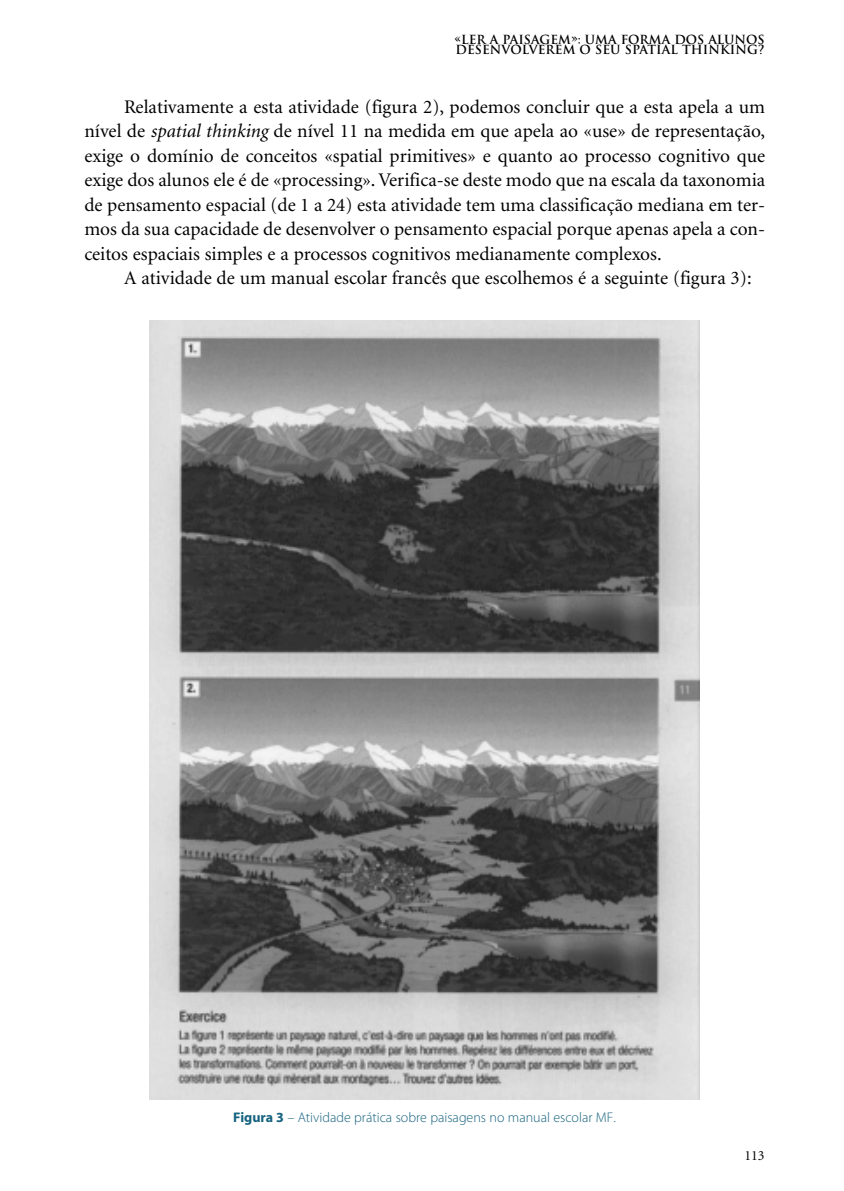
<style>
.page{position:relative;width:844px;height:1191px;background:#fff}
.page>*{position:absolute;margin:0;border:0;box-sizing:border-box;transform-origin:0 0}
.t1{font:19.25px "Minion";color:#000}
.t2{font:300 14px "Myriad Pro";color:#15627f}
.t3{font:14px "Minion";color:#000}
.t4{font:700 12.25px/10.5px "Trajan";color:#000}
.s1{font-style:italic}
.s2{font-family:"Myriad";font-weight:700}
</style>
<div class="page">
<img style="left:149px;top:320px;width:550px;height:780px">
<p class="t4" style="left:454px;top:34px;width:311px">«LER A PAISAGEM»: UMA FORMA DOS ALUNOS<br>DESENVOLVEREM O SEU SPATIAL THINKING?</p>
<p class="t1" style="left:124px;top:99px;width:642px">Relativamente a esta atividade (figura 2), podemos concluir que a esta apela a um</p>
<p class="t1" style="left:84px;top:124px;width:682px">nível de <span class="s1">spatial thinking</span> de nível 11 na medida em que apela ao «use» de representação,</p>
<p class="t1" style="left:84px;top:148px;width:682px">exige o domínio de conceitos «spatial primitives» e quanto ao processo cognitivo que</p>
<p class="t1" style="left:84px;top:173px;width:682px">exige dos alunos ele é de «processing». Verifica-se deste modo que na escala da taxonomia</p>
<p class="t1" style="left:84px;top:197px;width:682px">de pensamento espacial (de 1 a 24) esta atividade tem uma classificação mediana em ter-</p>
<p class="t1" style="left:84px;top:222px;width:682px">mos da sua capacidade de desenvolver o pensamento espacial porque apenas apela a con-</p>
<p class="t1" style="left:84px;top:246px;width:578px">ceitos espaciais simples e a processos cognitivos medianamente complexos.</p>
<p class="t1" style="left:124px;top:271px;width:629px">A atividade de um manual escolar francês que escolhemos é a seguinte (figura 3):</p>
<p class="t2" style="left:233px;top:1109px;width:384px"><span class="s2">Figura 3</span> – Atividade prática sobre paisagens no manual escolar MF.</p>
<p class="t3" style="left:744px;top:1149px;width:22px">113</p>
</div>
